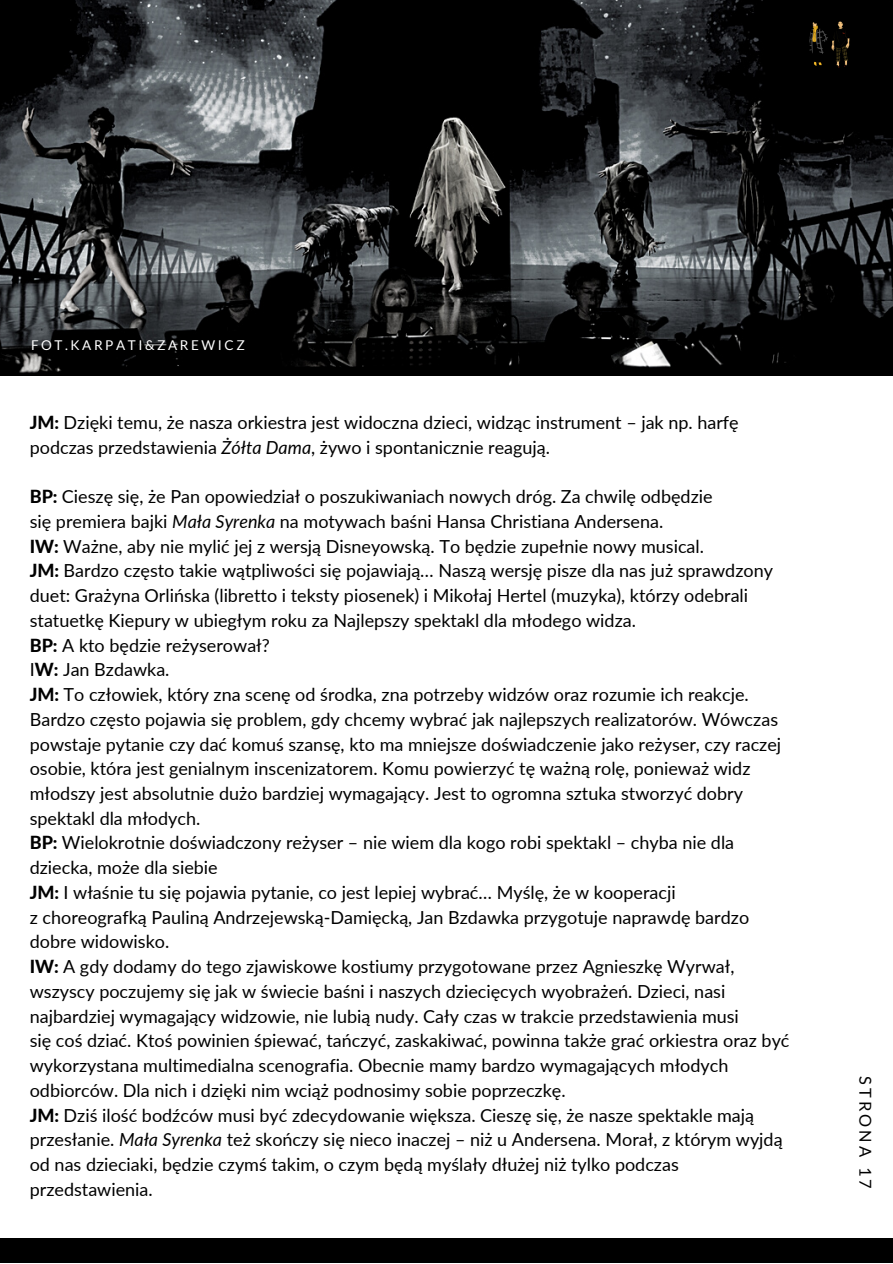
<style>
.page{position:relative;width:893px;height:1264px;background:#fff}
.page>*{position:absolute;margin:0;border:0;box-sizing:border-box;transform-origin:0 0}
.t1{font:18px/24.8px "Lato";color:#000}
.t2{font:16.35px "Lato";letter-spacing:.19em;color:#000}
.t3{font:13.5px "Lato";letter-spacing:.19em;color:#fff}
.s1{font-weight:800}
.s2{font-style:italic}
</style>
<div class="page">
<div style="left:0;top:1237px;width:892px;height:25px;background:#000"></div>
<img style="left:0;top:0;width:892px;height:375px">
<div style="left:763px;top:0;width:129px;height:102px;background:#000"></div>
<p class="t3" style="left:31px;top:337px;width:215px">FOT.KARPATI&amp;ZAREWICZ</p>
<p class="t1" style="left:30px;top:409px;width:710px"><span class="s1">JM:</span> Dzięki temu, że nasza orkiestra jest widoczna dzieci, widząc instrument – jak np. harfę podczas przedstawienia <span class="s2">Żółta Dama</span>, żywo i spontanicznie reagują.</p>
<p class="t1" style="left:30px;top:484px;width:761px"><span class="s1">BP:</span> Cieszę się, że Pan opowiedział o poszukiwaniach nowych dróg. Za chwilę odbędzie<br>się premiera bajki <span class="s2">Mała Syrenka</span> na motywach baśni Hansa Christiana Andersena.<br><span class="s1">IW:</span> Ważne, aby nie mylić jej z wersją Disneyowską. To będzie zupełnie nowy musical.<br><span class="s1">JM:</span> Bardzo często takie wątpliwości się pojawiają… Naszą wersję pisze dla nas już sprawdzony duet: Grażyna Orlińska (libretto i teksty piosenek) i Mikołaj Hertel (muzyka), którzy odebrali statuetkę Kiepury w ubiegłym roku za Najlepszy spektakl dla młodego widza.<br><span class="s1">BP:</span> A kto będzie reżyserował?<br>I<span class="s1">W:</span> Jan Bzdawka.<br><span class="s1">JM:</span> To człowiek, który zna scenę od środka, zna potrzeby widzów oraz rozumie ich reakcje.<br>Bardzo często pojawia się problem, gdy chcemy wybrać jak najlepszych realizatorów. Wówczas powstaje pytanie czy dać komuś szansę, kto ma mniejsze doświadczenie jako reżyser, czy raczej osobie, która jest genialnym inscenizatorem. Komu powierzyć tę ważną rolę, ponieważ widz młodszy jest absolutnie dużo bardziej wymagający. Jest to ogromna sztuka stworzyć dobry spektakl dla młodych.<br><span class="s1">BP:</span> Wielokrotnie doświadczony reżyser – nie wiem dla kogo robi spektakl – chyba nie dla dziecka, może dla siebie<br><span class="s1">JM:</span> I właśnie tu się pojawia pytanie, co jest lepiej wybrać… Myślę, że w kooperacji<br>z choreografką Pauliną Andrzejewską-Damięcką, Jan Bzdawka przygotuje naprawdę bardzo dobre widowisko.<br><span class="s1">IW:</span> A gdy dodamy do tego zjawiskowe kostiumy przygotowane przez Agnieszkę Wyrwał, wszyscy poczujemy się jak w świecie baśni i naszych dziecięcych wyobrażeń. Dzieci, nasi najbardziej wymagający widzowie, nie lubią nudy. Cały czas w trakcie przedstawienia musi<br>się coś dziać. Ktoś powinien śpiewać, tańczyć, zaskakiwać, powinna także grać orkiestra oraz być wykorzystana multimedialna scenografia. Obecnie mamy bardzo wymagających młodych odbiorców. Dla nich i dzięki nim wciąż podnosimy sobie poprzeczkę.<br><span class="s1">JM:</span> Dziś ilość bodźców musi być zdecydowanie większa. Cieszę się, że nasze spektakle mają przesłanie. <span class="s2">Mała Syrenka</span> też skończy się nieco inaczej – niż u Andersena. Morał, z którym wyjdą od nas dzieciaki, będzie czymś takim, o czym będą myślały dłużej niż tylko podczas przedstawienia.</p>
<p class="t2" style="left:875px;top:1075px;width:114px;rotate:90deg">STRONA 17</p>
</div>
